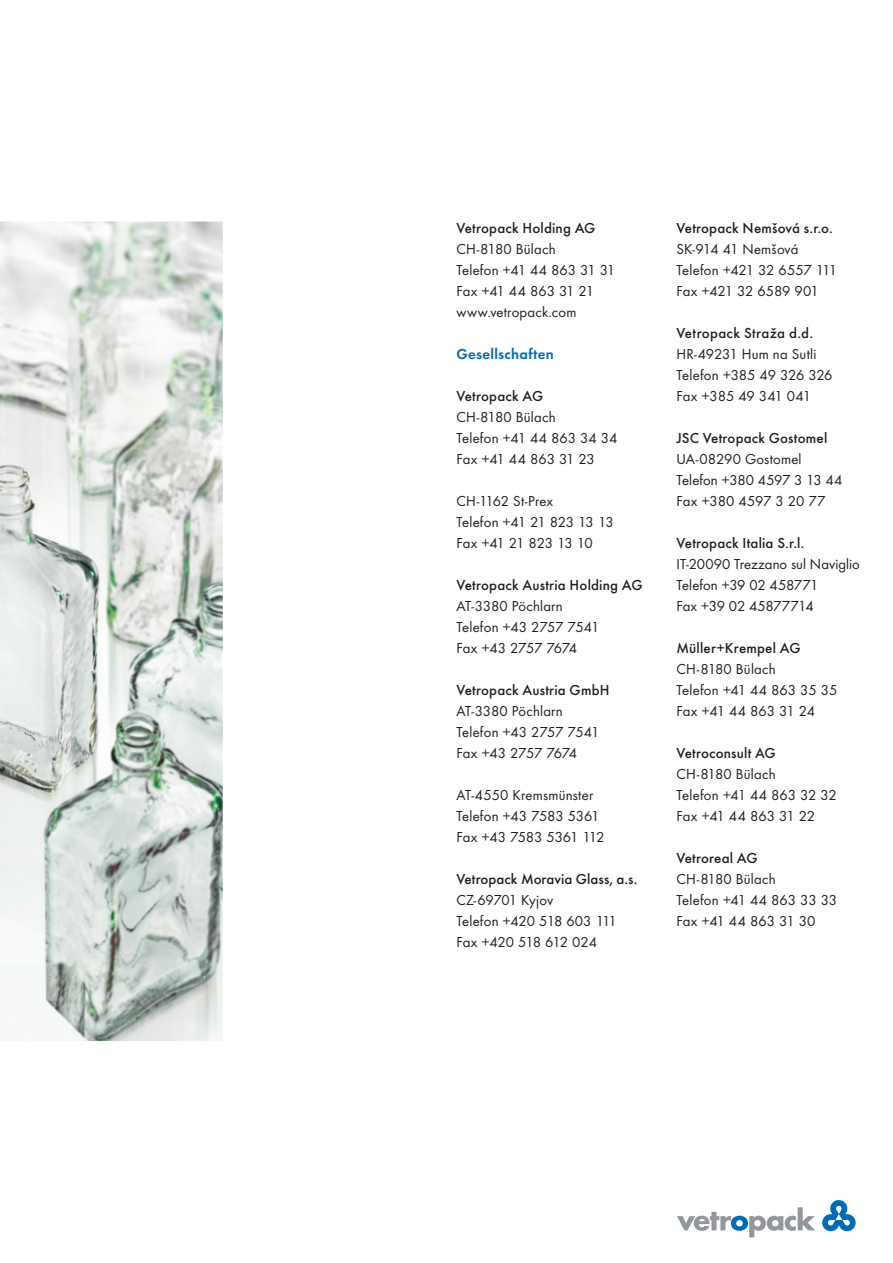
<style>
.page{position:relative;width:893px;height:1263px;background:#fff}
.page>*{position:absolute;margin:0;border:0;box-sizing:border-box;transform-origin:0 0}
.t1{font:15px/21px "Futura Boo";letter-spacing:.005em;color:#231f20}
.t2{font:500 15px "Futura";letter-spacing:.01em;color:#231f20}
.t3{font:15px/21px "Futura Boo";letter-spacing:-.015em;color:#231f20}
.t4{font:15px "Futura Dem";letter-spacing:.02em;color:#006bb6}
</style>
<div class="page">
<img style="left:0;top:222px;width:223px;height:819px">
<svg style="left:677px;top:1207px;width:138px;height:30px"></svg>
<svg style="left:822px;top:1200px;width:34px;height:32px"></svg>
<p class="t2" style="left:456px;top:219px;width:140px">Vetropack Holding AG</p>
<p class="t1" style="left:456px;top:239px;width:160px">CH-8180 Bülach<br>Telefon +41 44 863 31 31<br>Fax +41 44 863 31 21 www.vetropack.com</p>
<p class="t4" style="left:456px;top:345px;width:99px">Gesellschaften</p>
<p class="t2" style="left:456px;top:387px;width:88px">Vetropack AG</p>
<p class="t1" style="left:456px;top:407px;width:163px">CH-8180 Bülach<br>Telefon +41 44 863 34 34<br>Fax +41 44 863 31 23</p>
<p class="t3" style="left:456px;top:491px;width:159px">CH-1162 St-Prex<br>Telefon +41 21 823 13 13<br>Fax +41 21 823 13 10</p>
<p class="t2" style="left:456px;top:576px;width:188px">Vetropack Austria Holding AG</p>
<p class="t1" style="left:456px;top:596px;width:144px">AT-3380 Pöchlarn<br>Telefon +43 2757 7541<br>Fax +43 2757 7674</p>
<p class="t2" style="left:456px;top:681px;width:155px">Vetropack Austria GmbH</p>
<p class="t1" style="left:456px;top:701px;width:144px">AT-3380 Pöchlarn<br>Telefon +43 2757 7541<br>Fax +43 2757 7674</p>
<p class="t1" style="left:456px;top:785px;width:150px">AT-4550 Kremsmünster<br>Telefon +43 7583 5361<br>Fax +43 7583 5361 112</p>
<p class="t2" style="left:456px;top:870px;width:183px">Vetropack Moravia Glass, a.s.</p>
<p class="t1" style="left:456px;top:890px;width:162px">CZ-69701 Kyjov<br>Telefon +420 518 603 111<br>Fax +420 518 612 024</p>
<p class="t2" style="left:676px;top:219px;width:158px">Vetropack Nemšová s.r.o.</p>
<p class="t1" style="left:676px;top:239px;width:162px">SK-914 41 Nemšová<br>Telefon +421 32 6557 111<br>Fax +421 32 6589 901</p>
<p class="t2" style="left:676px;top:324px;width:138px">Vetropack Straža d.d.</p>
<p class="t1" style="left:676px;top:344px;width:158px">HR-49231 Hum na Sutli<br>Telefon +385 49 326 326<br>Fax +385 49 341 041</p>
<p class="t2" style="left:676px;top:429px;width:152px">JSC Vetropack Gostomel</p>
<p class="t1" style="left:676px;top:449px;width:167px">UA-08290 Gostomel<br>Telefon +380 4597 3 13 44<br>Fax +380 4597 3 20 77</p>
<p class="t2" style="left:676px;top:534px;width:129px">Vetropack Italia S.r.l.</p>
<p class="t1" style="left:676px;top:554px;width:185px">IT-20090 Trezzano sul Naviglio<br>Telefon +39 02 458771<br>Fax +39 02 45877714</p>
<p class="t2" style="left:676px;top:639px;width:126px">Müller+Krempel AG</p>
<p class="t1" style="left:676px;top:659px;width:162px">CH-8180 Bülach<br>Telefon +41 44 863 35 35<br>Fax +41 44 863 31 24</p>
<p class="t2" style="left:676px;top:744px;width:101px">Vetroconsult AG</p>
<p class="t1" style="left:676px;top:764px;width:162px">CH-8180 Bülach<br>Telefon +41 44 863 32 32<br>Fax +41 44 863 31 22</p>
<p class="t2" style="left:676px;top:849px;width:83px">Vetroreal AG</p>
<p class="t1" style="left:676px;top:869px;width:162px">CH-8180 Bülach<br>Telefon +41 44 863 33 33<br>Fax +41 44 863 31 30</p>
</div>
